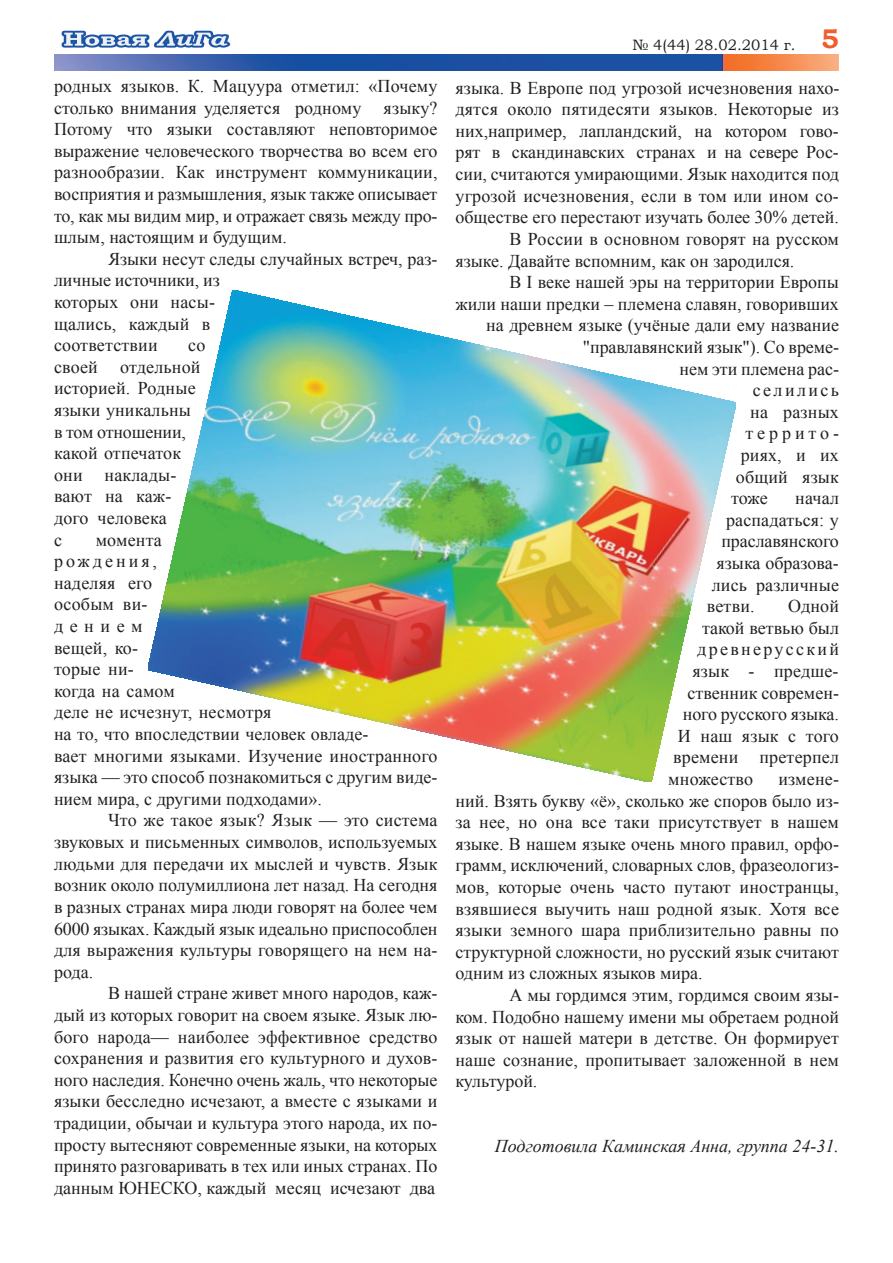
<style>
.page{position:relative;width:893px;height:1263px;background:#fff}
.page>*{position:absolute;margin:0;border:0;box-sizing:border-box;transform-origin:0 0}
.t1{font:18px/21.6px "Times New Roman";color:#231f20;text-align:justify}
.t2{font:italic 18px "Times New Roman";color:#231f20}
.t3{font:18px "Times New Roman";letter-spacing:.13em;color:#231f20}
.t4{font:18px "Times New Roman";letter-spacing:.215em;color:#231f20}
.t5{font:15px "Bookman Old Style";color:#231f20}
.s1{font-weight:700;font-size:27px;color:#f15d2f}
</style>
<div class="page">
<svg style="left:54px;top:70px;width:785px;height:1px"></svg>
<img style="left:54px;top:54px;width:785px;height:16px">
<img style="left:61px;top:30px;width:170px;height:18px">
<img style="left:148px;top:290px;width:588px;height:491px">
<p class="t1" style="left:54px;top:75px;width:385px">родных языков. К. Мацуура отметил: «Почему столько внимания уделяется родному языку?<br>Потому что языки составляют неповторимое выражение человеческого творчества во всем его разнообразии. Как инструмент коммуникации, восприятия и размышления, язык также описывает то, как мы видим мир, и отражает связь между про&shy;шлым, настоящим и будущим.</p>
<p class="t1" style="left:54px;top:248px;width:385px;text-align:left;text-indent:54px">Языки несут следы случайных встреч, раз&shy;личные источники, из<br>которых они насы-<br>щались, каждый в<br>соответствии</p>
<p class="t1" style="left:54px;top:334px;width:153px;text-align:left;text-indent:134px">со своей отдельной историей. Родные языки уникальны<br>в том отношении, какой отпечаток они наклады&shy;вают на каж&shy;дого человека<br>с</p>
<p class="t1" style="left:54px;top:529px;width:385px;text-align:left;text-indent:42px">момента<br>рождения,<br>наделяя его<br>особым ви-<br>дением<br>вещей, ко-<br>торые ни-<br>когда на самом<br>деле не исчезнут, несмотря<br>на то, что впоследствии человек овладе-<br>вает многими языками. Изучение иностранного языка — это способ познакомиться с другим виде&shy;нием мира, с другими подходами».</p>
<p class="t1" style="left:54px;top:810px;width:385px;text-indent:54px">Что же такое язык? Язык — это система звуковых и письменных символов, используемых людьми для передачи их мыслей и чувств. Язык возник около полумиллиона лет назад. На сегодня в разных странах мира люди говорят на более чем 6000 языках. Каждый язык идеально приспособлен для выражения культуры говорящего на нем на&shy;рода.</p>
<p class="t1" style="left:54px;top:982px;width:385px;text-indent:54px">В нашей стране живет много народов, каж&shy;дый из которых говорит на своем языке. Язык лю&shy;бого народа— наиболее эффективное средство сохранения и развития его культурного и духов&shy;ного наследия. Конечно очень жаль, что некоторые языки бесследно исчезают, а вместе с языками и традиции, обычаи и культура этого народа, их по&shy;просту вытесняют современные языки, на которых принято разговаривать в тех или иных странах. По данным ЮНЕСКО, каждый месяц исчезают два</p>
<p class="t5" style="left:633px;top:36px;width:208px">№ 4(44) 28.02.2014 г. <span class="s1">5</span></p>
<p class="t1" style="left:455px;top:77px;width:385px">языка. В Европе под угрозой исчезновения нахо-</p>
<p class="t1" style="left:455px;top:98px;width:385px">дятся около пятидесяти языков. Некоторые из</p>
<p class="t1" style="left:455px;top:120px;width:385px">них,например, лапландский, на котором гово-</p>
<p class="t1" style="left:455px;top:142px;width:385px">рят в скандинавских странах и на севере Рос-</p>
<p class="t1" style="left:455px;top:163px;width:385px">сии, считаются умирающими. Язык находится под</p>
<p class="t1" style="left:455px;top:185px;width:385px">угрозой исчезновения, если в том или ином со-</p>
<p class="t1" style="left:455px;top:206px;width:385px">обществе его перестают изучать более 30% детей.</p>
<p class="t1" style="left:509px;top:228px;width:331px">В России в основном говорят на русском</p>
<p class="t1" style="left:455px;top:250px;width:340px">языке. Давайте вспомним, как он зародился.</p>
<p class="t1" style="left:509px;top:271px;width:331px">В I веке нашей эры на территории Европы</p>
<p class="t1" style="left:455px;top:293px;width:385px">жили наши предки – племена славян, говоривших</p>
<p class="t1" style="left:486px;top:314px;width:354px">на древнем языке (учёные дали ему название</p>
<p class="t1" style="left:583px;top:336px;width:258px">"правлавянский язык"). Со време-</p>
<p class="t1" style="left:680px;top:358px;width:161px">нем эти племена рас-</p>
<p class="t3" style="left:753px;top:380px;width:88px">селились</p>
<p class="t1" style="left:750px;top:401px;width:90px">на разных</p>
<p class="t4" style="left:745px;top:423px;width:95px">террито-</p>
<p class="t1" style="left:741px;top:444px;width:100px">риях, и их</p>
<p class="t1" style="left:736px;top:466px;width:105px">общий язык</p>
<p class="t1" style="left:731px;top:487px;width:38px">тоже</p>
<p class="t1" style="left:795px;top:487px;width:45px">начал</p>
<p class="t1" style="left:726px;top:509px;width:114px">распадаться: у</p>
<p class="t1" style="left:721px;top:530px;width:119px">праславянского</p>
<p class="t1" style="left:716px;top:552px;width:124px">языка образова-</p>
<p class="t1" style="left:712px;top:574px;width:129px">лись различные</p>
<p class="t1" style="left:707px;top:595px;width:49px">ветви.</p>
<p class="t1" style="left:788px;top:595px;width:52px">Одной</p>
<p class="t1" style="left:702px;top:617px;width:138px">такой ветвью был</p>
<p class="t3" style="left:697px;top:639px;width:143px">древнерусский</p>
<p class="t1" style="left:692px;top:660px;width:148px">язык - предше-</p>
<p class="t1" style="left:688px;top:682px;width:153px">ственник современ-</p>
<p class="t1" style="left:683px;top:703px;width:158px">ного русского языка.</p>
<p class="t1" style="left:678px;top:725px;width:163px">И наш язык с того</p>
<p class="t1" style="left:673px;top:746px;width:167px">времени претерпел</p>
<p class="t1" style="left:668px;top:768px;width:86px">множество</p>
<p class="t1" style="left:455px;top:768px;width:385px;text-indent:323px">измене&shy;ний. Взять букву «ё», сколько же споров было из&shy;за нее, но она все таки присутствует в нашем языке. В нашем языке очень много правил, орфо&shy;грамм, исключений, словарных слов, фразеологиз&shy;мов, которые очень часто путают иностранцы, взявшиеся выучить наш родной язык. Хотя все языки земного шара приблизительно равны по структурной сложности, но русский язык считают одним из сложных языков мира.</p>
<p class="t1" style="left:455px;top:984px;width:385px;text-indent:54px">А мы гордимся этим, гордимся своим язы&shy;ком. Подобно нашему имени мы обретаем родной язык от нашей матери в детстве. Он формирует наше сознание, пропитывает заложенной в нем культурой.</p>
<p class="t2" style="left:495px;top:1136px;width:346px">Подготовила Каминская Анна, группа 24-31.</p>
</div>
